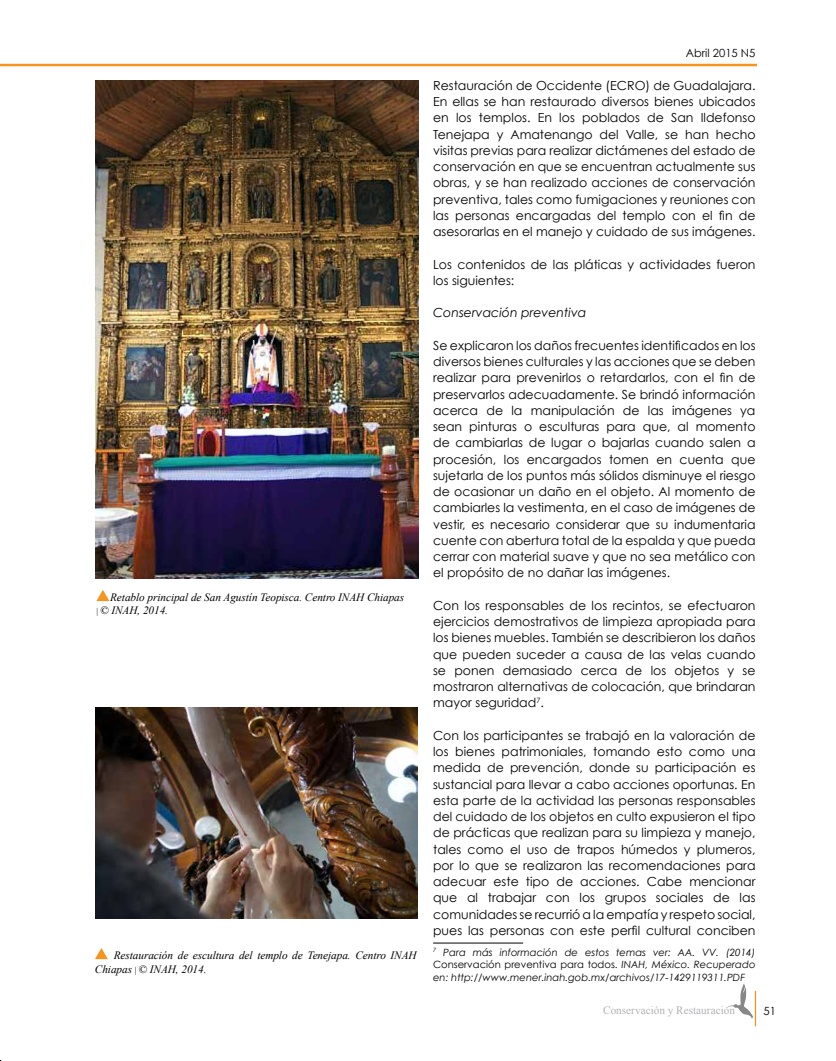
<style>
.page{position:relative;width:836px;height:1061px;background:#fff}
.page>*{position:absolute;margin:0;border:0;box-sizing:border-box;transform-origin:0 0}
.t1{font:12.5px/16.2px "Century Gothic";color:#000;text-align:justify}
.t2{font:italic 12.5px "Century Gothic";color:#000}
.t3{font:italic 11.25px/13.5px "Times New Roman";letter-spacing:-.005em;color:#000}
.t4{font:11.25px "Times New Roman";color:#b1b2b4}
.t5{font:11.25px "Century Gothic";color:#000}
.t6{font:italic 10px/12.5px "Century Gothic";color:#000;text-align:justify}
.s1{font-style:normal;font-size:8.75px}
.s2{font-style:normal}
</style>
<div class="page">
<hr style="left:0;top:64px;width:757px;height:2px;background:#f7941e">
<hr style="left:755px;top:991px;width:1px;height:35px;background:#f7941e">
<svg style="left:726px;top:983px;width:27px;height:36px"></svg>
<hr style="left:433px;top:943px;width:90px;height:1px;background:#000">
<img style="left:96px;top:80px;width:322px;height:498px">
<svg style="left:96px;top:590px;width:13px;height:11px"></svg>
<img style="left:96px;top:707px;width:322px;height:212px">
<svg style="left:95px;top:948px;width:13px;height:11px"></svg>
<p class="t3" style="left:96px;top:590px;width:309px;text-indent:14px">Retablo principal de San Agustín Teopisca. Centro INAH Chiapas <span class="s1">|</span> © INAH, 2014.</p>
<p class="t3" style="left:95px;top:948px;width:323px;text-indent:19px">Restauración de escultura del templo de Tenejapa. Centro INAH<br>Chiapas <span class="s1">|</span> © INAH, 2014.</p>
<p class="t5" style="left:686px;top:46px;width:71px">Abril 2015 N5</p>
<p class="t1" style="left:433px;top:77px;width:324px">Restauración de Occidente (ECRO) de Guadalajara.<br>En ellas se han restaurado diversos bienes ubicados en los templos. En los poblados de San Ildefonso Tenejapa y Amatenango del Valle, se han hecho visitas previas para realizar dictámenes del estado de conservación en que se encuentran actualmente sus obras, y se han realizado acciones de conservación preventiva, tales como fumigaciones y reuniones con las personas encargadas del templo con el fin de asesorarlas en el manejo y cuidado de sus imágenes.</p>
<p class="t1" style="left:433px;top:256px;width:324px">Los contenidos de las pláticas y actividades fueron los siguientes:</p>
<p class="t2" style="left:433px;top:305px;width:155px">Conservación preventiva</p>
<p class="t1" style="left:433px;top:337px;width:324px">Se explicaron los daños frecuentes identificados en los diversos bienes culturales y las acciones que se deben realizar para prevenirlos o retardarlos, con el fin de preservarlos adecuadamente. Se brindó información acerca de la manipulación de las imágenes ya sean pinturas o esculturas para que, al momento de cambiarlas de lugar o bajarlas cuando salen a procesión, los encargados tomen en cuenta que sujetarla de los puntos más sólidos disminuye el riesgo de ocasionar un daño en el objeto. Al momento de cambiarles la vestimenta, en el caso de imágenes de vestir, es necesario considerar que su indumentaria cuente con abertura total de la espalda y que pueda cerrar con material suave y que no sea metálico con el propósito de no dañar las imágenes.</p>
<p class="t1" style="left:433px;top:597px;width:324px">Con los responsables de los recintos, se efectuaron ejercicios demostrativos de limpieza apropiada para los bienes muebles. También se describieron los daños que pueden suceder a causa de las velas cuando se ponen demasiado cerca de los objetos y se mostraron alternativas de colocación, que brindaran mayor seguridad<sup>7</sup>.</p>
<p class="t1" style="left:433px;top:727px;width:324px">Con los participantes se trabajó en la valoración de los bienes patrimoniales, tomando esto como una medida de prevención, donde su participación es sustancial para llevar a cabo acciones oportunas. En esta parte de la actividad las personas responsables del cuidado de los objetos en culto expusieron el tipo de prácticas que realizan para su limpieza y manejo, tales como el uso de trapos húmedos y plumeros, por lo que se realizaron las recomendaciones para adecuar este tipo de acciones. Cabe mencionar que al trabajar con los grupos sociales de las comunidades se recurrió a la empatía y respeto social, pues las personas con este perfil cultural conciben</p>
<p class="t6" style="left:433px;top:945px;width:324px"><sup>7</sup> Para más información de estos temas ver: AA. VV. (2014)<br><span class="s2">Conservación preventiva para todos.</span> INAH, México. Recuperado en: http://www.mener.inah.gob.mx/archivos/17-1429119311.PDF</p>
<p class="t4" style="left:603px;top:1003px;width:133px">Conservación y Restauracion</p>
<p class="t5" style="left:764px;top:1004px;width:14px">51</p>
</div>
